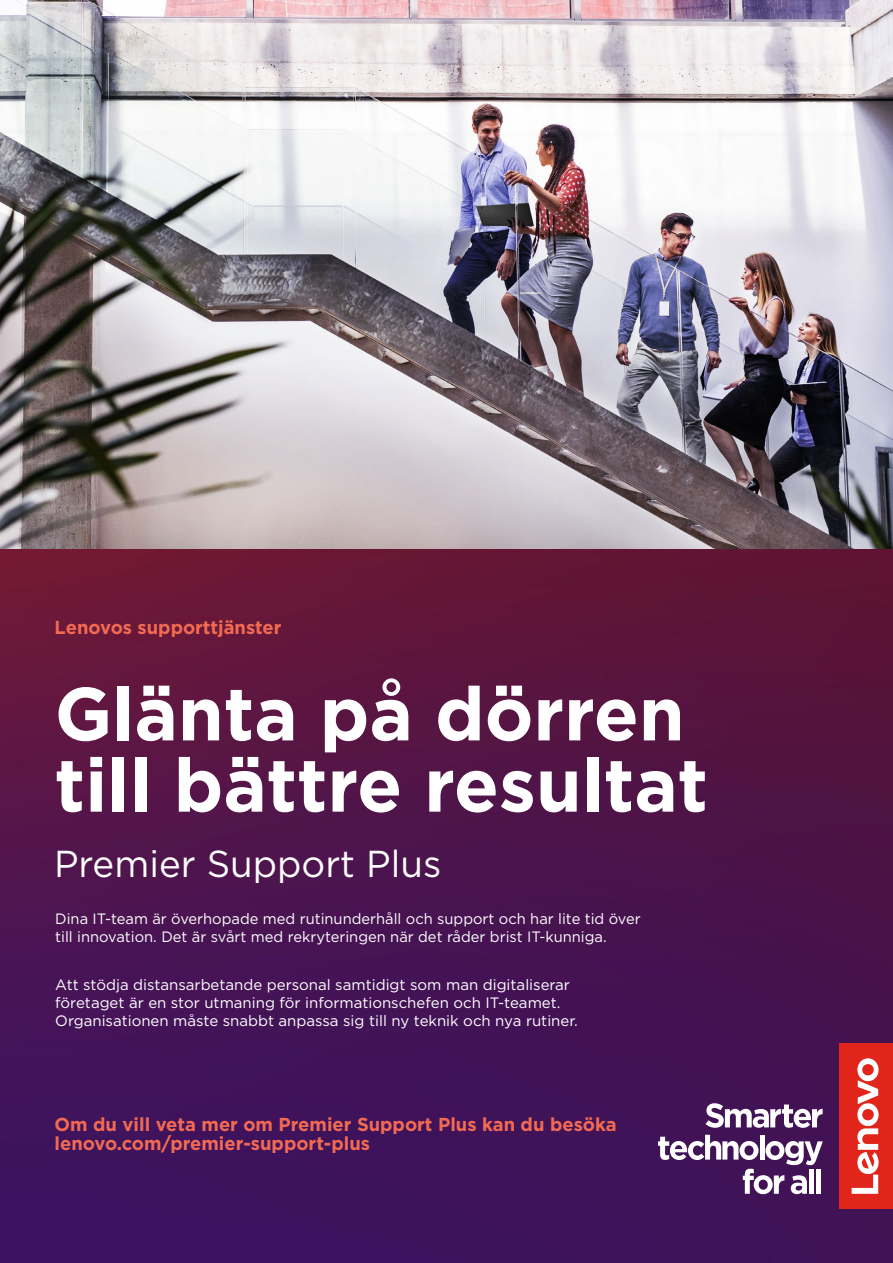
<style>
.page{position:relative;width:893px;height:1263px;background:#fff}
.page>*{position:absolute;margin:0;border:0;box-sizing:border-box;transform-origin:0 0}
.t1{font:700 75px/71.2px "Gotham";color:#fff}
.t2{font:37.5px "Gotham";color:#fff}
.t3{font:700 18.75px/18.8px "Gotham";color:#f26a52}
.t4{font:15px/18px "Gotham";color:#fff}
</style>
<div class="page">
<img style="left:0;top:549px;width:893px;height:714px">
<svg style="left:706px;top:1103px;width:117px;height:25px"></svg>
<svg style="left:658px;top:1135px;width:165px;height:59px"></svg>
<div style="left:809px;top:1169px;width:5px;height:25px;background:#fff"></div>
<div style="left:816px;top:1169px;width:5px;height:25px;background:#fff"></div>
<div style="left:839px;top:1043px;width:54px;height:166px;background:#e1251b"></div>
<svg style="left:852px;top:1058px;width:26px;height:136px"></svg>
<img style="left:0;top:0;width:893px;height:549px">
<p class="t3" style="left:55px;top:618px;width:228px">Lenovos supporttjänster</p>
<p class="t1" style="left:55px;top:678px;width:655px">Glänta på dörren till bättre resultat</p>
<p class="t2" style="left:54px;top:840px;width:389px">Premier Support Plus</p>
<p class="t4" style="left:55px;top:909px;width:587px">Dina IT-team är överhopade med rutinunderhåll och support och har lite tid över till innovation. Det är svårt med rekryteringen när det råder brist IT-kunniga.</p>
<p class="t4" style="left:55px;top:976px;width:524px">Att stödja distansarbetande personal samtidigt som man digitaliserar företaget är en stor utmaning för informationschefen och IT-teamet.<br>Organisationen måste snabbt anpassa sig till ny teknik och nya rutiner.</p>
<p class="t3" style="left:55px;top:1114px;width:563px">Om du vill veta mer om Premier Support Plus kan du besöka lenovo.com/premier-support-plus</p>
</div>
